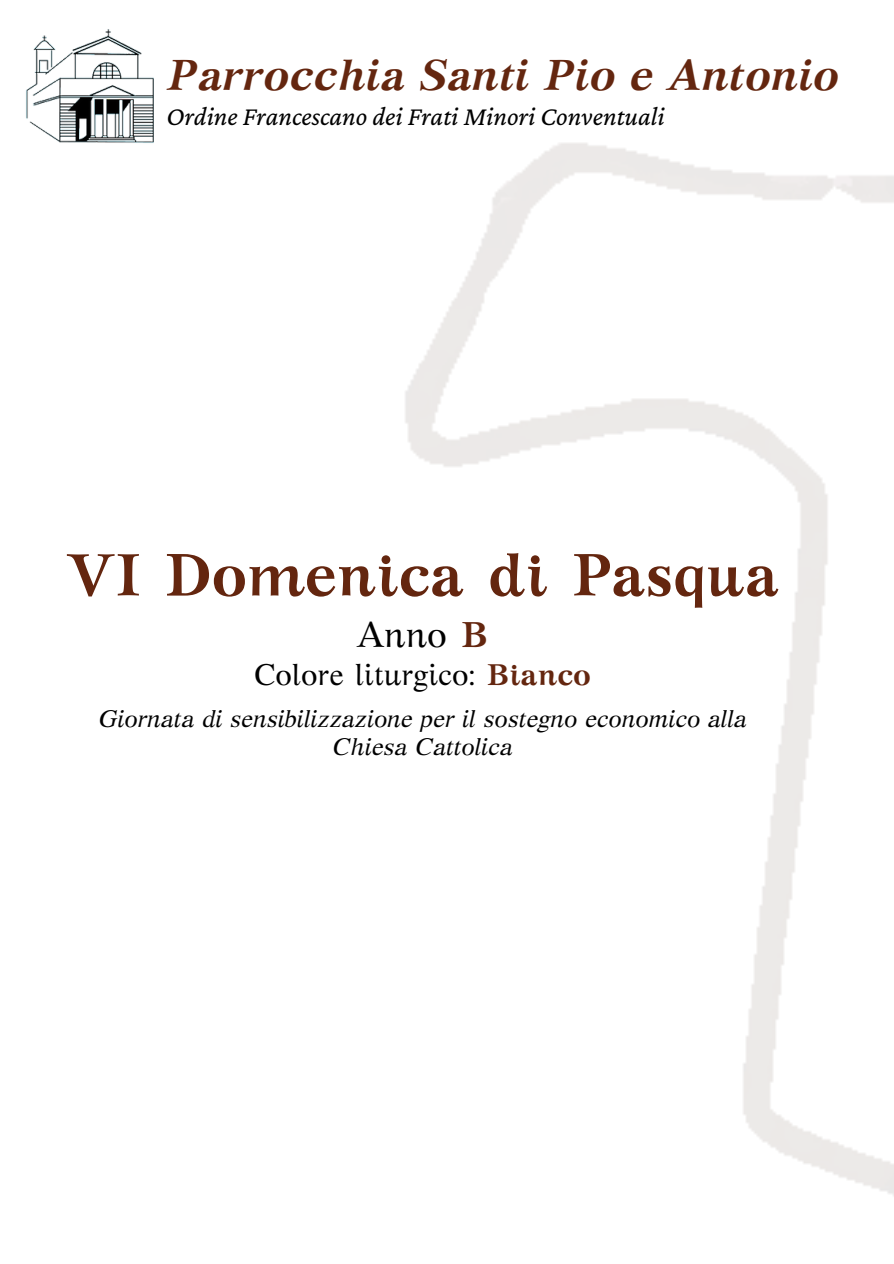
<style>
.page{position:relative;width:894px;height:1264px;background:#fff}
.page>*{position:absolute;margin:0;border:0;box-sizing:border-box;transform-origin:0 0}
.t1{font:700 60px "GFS Artemisia";color:#64260f}
.t2{font:italic 700 43.5px "GFS Artemisia";color:#64260f}
.t3{font:36px "GFS Artemisia";color:#000}
.t4{font:30px "GFS Artemisia";color:#000}
.t5{font:italic 27px "Crimson Pro";color:#000}
.t6{font:italic 24px/28.5px "GFS Artemisia";color:#000;text-align:center}
.s1{font-weight:700;color:#64260f}
</style>
<div class="page">
<img style="left:26px;top:29px;width:128px;height:114px">
<img style="left:405px;top:143px;width:488px;height:1051px">
<h1 class="t2" style="left:166px;top:59px;width:674px">Parrocchia Santi Pio e Antonio</h1>
<h2 class="t5" style="left:166px;top:101px;width:499px">Ordine Francescano dei Frati Minori Conventuali</h2>
<h3 class="t1" style="left:66px;top:553px;width:714px">VI Domenica di Pasqua</h3>
<h3 class="t3" style="left:356px;top:621px;width:133px">Anno <span class="s1">B</span></h3>
<h3 class="t4" style="left:254px;top:663px;width:338px">Colore liturgico: <span class="s1">Bianco</span></h3>
<p class="t6" style="left:98px;top:706px;width:649px">Giornata di sensibilizzazione per il sostegno economico alla<br>Chiesa Cattolica</p>
</div>
